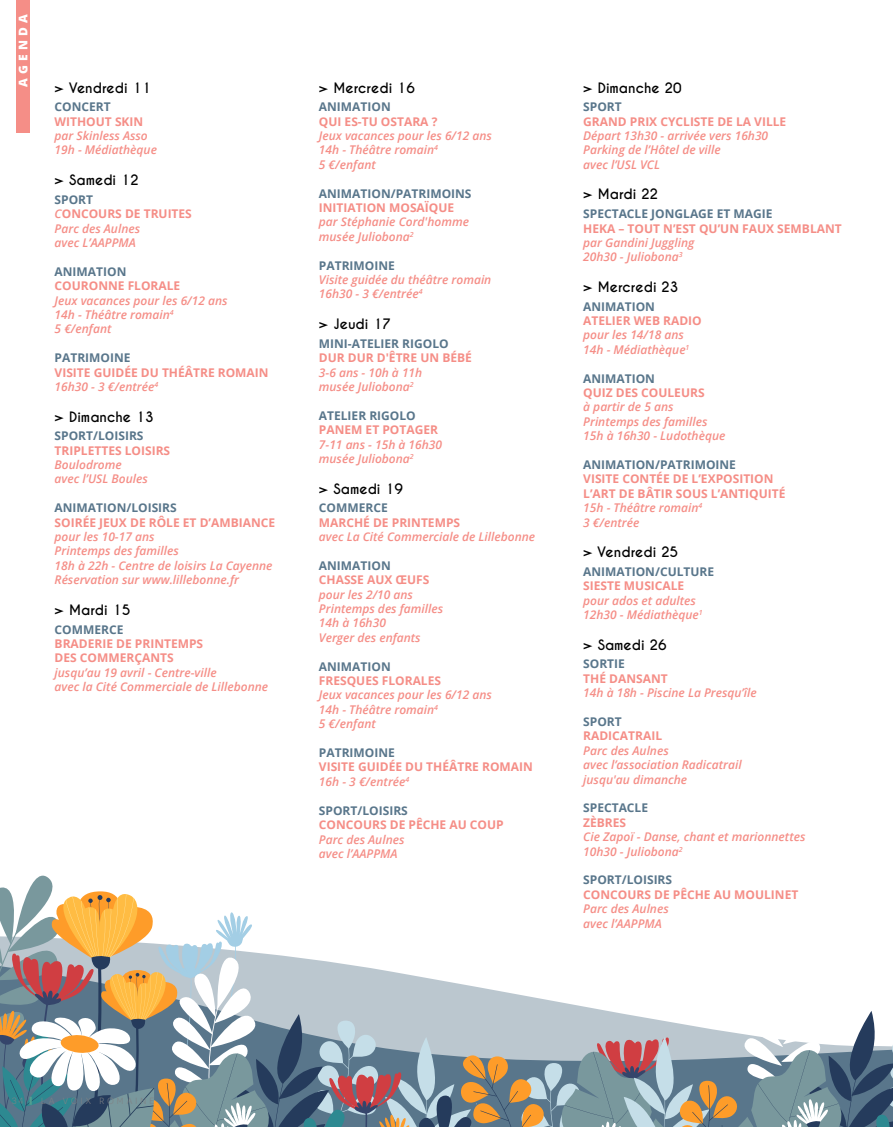
<style>
.page{position:relative;width:893px;height:1127px;background:#fff}
.page>*{position:absolute;margin:0;border:0;box-sizing:border-box;transform-origin:0 0}
.t1{font:700 13.5px "Caviar Dreams";color:#000}
.t2{font:italic 600 12px/14.4px "Open Sans";color:#f58e87}
.t3{font:700 12px/14.4px "Open Sans";color:#f58e87}
.t4{font:700 12px "Open Sans";color:#59768b}
.t5{font:800 12px "Open Sans";letter-spacing:.35em;color:#fff}
.t6{font:9px "Novecentosans";letter-spacing:.35em;color:#808285}
.s1{font-weight:700;font-style:normal;color:#59768b}
.s2{font-weight:700;font-style:normal}
.s3{font-weight:600;font-style:italic}
</style>
<div class="page">
<svg style="left:0;top:875px;width:893px;height:252px"></svg>
<div style="left:16px;top:0;width:14px;height:133px;background:#f58e87"></div>
<p class="t5" style="left:14px;top:87px;width:74px;rotate:-90deg">AGENDA</p>
<p class="t1" style="left:55px;top:79px;width:98px">&gt; Vendredi 11</p>
<p class="t4" style="left:55px;top:98px;width:58px">CONCERT</p>
<p class="t3" style="left:55px;top:114px;width:90px">WITHOUT SKIN</p>
<p class="t2" style="left:55px;top:128px;width:104px">par Skinless Asso<br>19h - Médiathèque</p>
<p class="t1" style="left:55px;top:172px;width:86px">&gt; Samedi 12</p>
<p class="t2" style="left:55px;top:192px;width:139px"><span class="s1">SPORT<br></span>C<span class="s2">ONCOURS DE TRUITES<br></span>Parc des Aulnes<br>avec L’AAPPMA</p>
<p class="t4" style="left:55px;top:263px;width:73px">ANIMATION</p>
<p class="t3" style="left:55px;top:278px;width:127px">COURONNE FLORALE</p>
<p class="t2" style="left:55px;top:293px;width:175px">Jeux vacances pour les 6/12 ans<br>14h - Théâtre romain<sup>4<br></sup>5 €/enfant</p>
<p class="t4" style="left:55px;top:349px;width:77px">PATRIMOINE</p>
<p class="t3" style="left:55px;top:365px;width:216px">VISITE GUIDÉE DU THÉÂTRE ROMAIN<br><span class="s3">16h30 - 3 €/entrée</span><sup>4</sup></p>
<p class="t1" style="left:55px;top:408px;width:101px">&gt; Dimanche 13</p>
<p class="t4" style="left:55px;top:427px;width:90px">SPORT/LOISIRS</p>
<p class="t3" style="left:55px;top:443px;width:117px">TRIPLETTES LOISIRS</p>
<p class="t2" style="left:55px;top:457px;width:95px">Boulodrome avec l’USL Boules</p>
<p class="t4" style="left:55px;top:499px;width:124px">ANIMATION/LOISIRS</p>
<p class="t3" style="left:55px;top:515px;width:222px">SOIRÉE JEUX DE RÔLE ET D’AMBIANCE</p>
<p class="t2" style="left:55px;top:529px;width:219px">pour les 10-17 ans<br>Printemps des familles<br>18h à 22h - Centre de loisirs La Cayenne<br>Réservation sur www.lillebonne.fr</p>
<p class="t1" style="left:55px;top:601px;width:77px">&gt; Mardi 15</p>
<p class="t4" style="left:55px;top:621px;width:70px">COMMERCE</p>
<p class="t3" style="left:55px;top:636px;width:150px">BRADERIE DE PRINTEMPS<br>DES COMMERÇANTS</p>
<p class="t2" style="left:55px;top:665px;width:215px">jusqu’au 19 avril - Centre-ville<br>avec la Cité Commerciale de Lillebonne</p>
<p class="t1" style="left:319px;top:79px;width:97px">&gt; Mercredi 16</p>
<p class="t4" style="left:319px;top:98px;width:73px">ANIMATION</p>
<p class="t3" style="left:319px;top:114px;width:120px">QUI ES-TU OSTARA ?</p>
<p class="t2" style="left:319px;top:128px;width:175px">Jeux vacances pour les 6/12 ans<br>14h - Théâtre romain<sup>4<br></sup>5 €/enfant</p>
<p class="t4" style="left:319px;top:185px;width:154px">ANIMATION/PATRIMOINS</p>
<p class="t3" style="left:319px;top:200px;width:137px">INITIATION MOSAÏQUE</p>
<p class="t2" style="left:319px;top:215px;width:152px">par Stéphanie Cord'homme musée Juliobona<sup>2</sup></p>
<p class="t4" style="left:319px;top:257px;width:77px">PATRIMOINE</p>
<p class="t2" style="left:319px;top:272px;width:174px">Visite guidée du théâtre romain<br>16h30 - 3 €/entrée<sup>4</sup></p>
<p class="t1" style="left:319px;top:316px;width:74px">&gt; Jeudi 17</p>
<p class="t4" style="left:319px;top:335px;width:131px">MINI-ATELIER RIGOLO</p>
<p class="t3" style="left:319px;top:350px;width:155px">DUR DUR D'ÊTRE UN BÉBÉ</p>
<p class="t2" style="left:319px;top:365px;width:105px">3-6 ans - 10h à 11h musée Juliobona<sup>2</sup></p>
<p class="t4" style="left:319px;top:407px;width:98px">ATELIER RIGOLO</p>
<p class="t3" style="left:319px;top:422px;width:121px">PANEM ET POTAGER</p>
<p class="t2" style="left:319px;top:437px;width:125px">7-11 ans - 15h à 16h30 musée Juliobona<sup>2</sup></p>
<p class="t1" style="left:319px;top:480px;width:86px">&gt; Samedi 19</p>
<p class="t4" style="left:319px;top:499px;width:70px">COMMERCE</p>
<p class="t3" style="left:319px;top:515px;width:143px">MARCHÉ DE PRINTEMPS</p>
<p class="t2" style="left:319px;top:529px;width:218px">avec La Cité Commerciale de Lillebonne</p>
<p class="t4" style="left:319px;top:557px;width:73px">ANIMATION</p>
<p class="t3" style="left:319px;top:572px;width:112px">CHASSE AUX ŒUFS</p>
<p class="t2" style="left:319px;top:587px;width:126px">pour les 2/10 ans<br>Printemps des familles<br>14h à 16h30<br>Verger des enfants</p>
<p class="t4" style="left:319px;top:658px;width:73px">ANIMATION</p>
<p class="t3" style="left:319px;top:673px;width:124px">FRESQUES FLORALES</p>
<p class="t2" style="left:319px;top:688px;width:175px">Jeux vacances pour les 6/12 ans<br>14h - Théâtre romain<sup>4<br></sup>5 €/enfant</p>
<p class="t4" style="left:319px;top:744px;width:77px">PATRIMOINE</p>
<p class="t3" style="left:319px;top:759px;width:216px">VISITE GUIDÉE DU THÉÂTRE ROMAIN<br><span class="s3">16h - 3 €/entrée</span><sup>4</sup></p>
<p class="t4" style="left:319px;top:802px;width:90px">SPORT/LOISIRS</p>
<p class="t3" style="left:319px;top:817px;width:186px">CONCOURS DE PÊCHE AU COUP</p>
<p class="t2" style="left:319px;top:832px;width:87px">Parc des Aulnes avec l’AAPPMA</p>
<p class="t1" style="left:583px;top:79px;width:100px">&gt; Dimanche 20</p>
<p class="t4" style="left:583px;top:98px;width:40px">SPORT</p>
<p class="t3" style="left:583px;top:114px;width:205px">GRAND PRIX CYCLISTE DE LA VILLE</p>
<p class="t2" style="left:583px;top:128px;width:187px">Départ 13h30 - arrivée vers 16h30<br>Parking de l’Hôtel de ville<br>avec l’USL VCL</p>
<p class="t1" style="left:583px;top:186px;width:77px">&gt; Mardi 22</p>
<p class="t4" style="left:583px;top:205px;width:191px">SPECTACLE JONGLAGE ET MAGIE</p>
<p class="t3" style="left:583px;top:221px;width:260px">HEKA – TOUT N’EST QU’UN FAUX SEMBLANT</p>
<p class="t2" style="left:583px;top:235px;width:113px">par Gandini Juggling<br>20h30 - Juliobona<sup>3</sup></p>
<p class="t1" style="left:583px;top:279px;width:97px">&gt; Mercredi 23</p>
<p class="t4" style="left:583px;top:298px;width:73px">ANIMATION</p>
<p class="t3" style="left:583px;top:313px;width:120px">ATELIER WEB RADIO</p>
<p class="t2" style="left:583px;top:328px;width:108px">pour les 14/18 ans<br>14h - Médiathèque<sup>1</sup></p>
<p class="t4" style="left:583px;top:370px;width:73px">ANIMATION</p>
<p class="t3" style="left:583px;top:385px;width:123px">QUIZ DES COULEURS</p>
<p class="t2" style="left:583px;top:400px;width:144px">à partir de 5 ans<br>Printemps des familles<br>15h à 16h30 - Ludothèque</p>
<p class="t4" style="left:583px;top:456px;width:154px">ANIMATION/PATRIMOINE</p>
<p class="t3" style="left:583px;top:471px;width:204px">VISITE CONTÉE DE L’EXPOSITION<br>L’ART DE BÂTIR SOUS L’ANTIQUITÉ<br><span class="s3">15h - Théâtre romain</span><sup>4<br></sup><span class="s3">3 €/entrée</span></p>
<p class="t1" style="left:583px;top:544px;width:97px">&gt; Vendredi 25</p>
<p class="t4" style="left:583px;top:563px;width:132px">ANIMATION/CULTURE</p>
<p class="t3" style="left:583px;top:578px;width:103px">SIESTE MUSICALE</p>
<p class="t2" style="left:583px;top:593px;width:121px">pour ados et adultes<br>12h30 - Médiathèque<sup>1</sup></p>
<p class="t1" style="left:583px;top:636px;width:85px">&gt; Samedi 26</p>
<p class="t4" style="left:583px;top:655px;width:43px">SORTIE</p>
<p class="t3" style="left:583px;top:671px;width:86px">THÉ DANSANT</p>
<p class="t2" style="left:583px;top:685px;width:175px">14h à 18h - Piscine La Presqu’île</p>
<p class="t4" style="left:583px;top:713px;width:40px">SPORT</p>
<p class="t3" style="left:583px;top:728px;width:80px">RADICATRAIL</p>
<p class="t2" style="left:583px;top:743px;width:160px">Parc des Aulnes<br>avec l’association Radicatrail jusqu'au dimanche</p>
<p class="t4" style="left:583px;top:799px;width:66px">SPECTACLE</p>
<p class="t3" style="left:583px;top:815px;width:44px">ZÈBRES</p>
<p class="t2" style="left:583px;top:829px;width:224px">Cie Zapoï - Danse, chant et marionnettes<br>10h30 - Juliobona<sup>2</sup></p>
<p class="t4" style="left:583px;top:871px;width:90px">SPORT/LOISIRS</p>
<p class="t3" style="left:583px;top:887px;width:217px">CONCOURS DE PÊCHE AU MOULINET</p>
<p class="t2" style="left:583px;top:901px;width:87px">Parc des Aulnes avec l’AAPPMA</p>
<p class="t6" style="left:12px;top:1096px;width:13px">34</p>
<p class="t6" style="left:41px;top:1096px;width:115px">LA VOIX ROMAINE</p>
</div>
